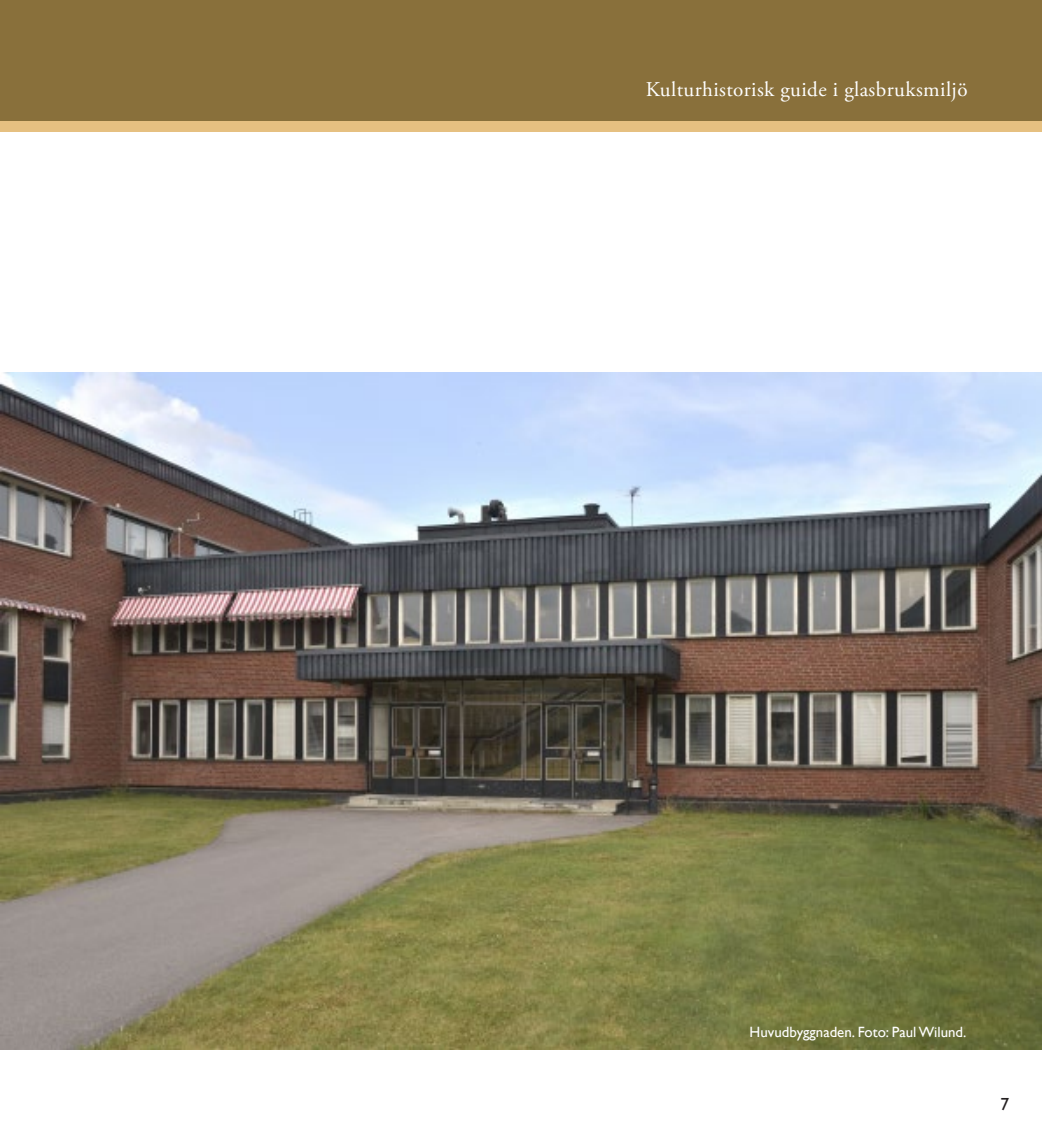
<style>
.page{position:relative;width:1042px;height:1141px;background:#fff}
.page>*{position:absolute;margin:0;border:0;box-sizing:border-box;transform-origin:0 0}
.t1{font:21px "Adobe Garamond Pro";letter-spacing:.02em;color:#fff}
.t2{font:17.5px "Gill Sans";color:#231f20}
.t3{font:14.88px "Gill Sans";color:#fff}
</style>
<div class="page">
<img style="left:0;top:372px;width:1042px;height:677px">
<div style="left:0;top:121px;width:1042px;height:11px;background:#e6c081"></div>
<div style="left:0;top:0;width:1042px;height:121px;background:#89703b"></div>
<p class="t1" style="left:646px;top:77px;width:323px">Kulturhistorisk guide i glasbruksmiljö</p>
<p class="t3" style="left:749px;top:1023px;width:218px">Huvudbyggnaden. Foto: Paul Wilund.</p>
<p class="t2" style="left:1000px;top:1094px;width:10px">7</p>
</div>
